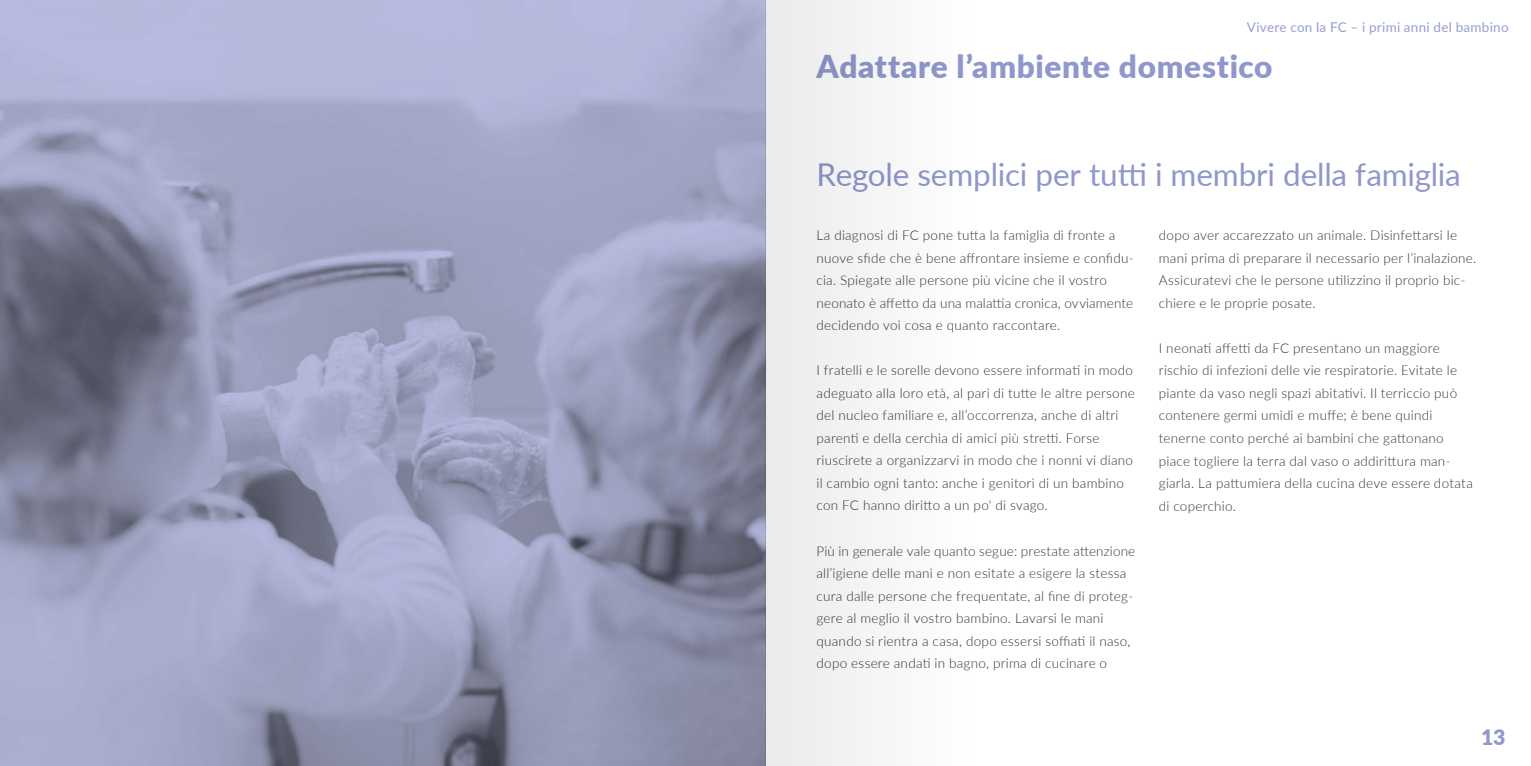
<style>
.page{position:relative;width:1531px;height:766px;background:#fff}
.page>*{position:absolute;margin:0;border:0;box-sizing:border-box;transform-origin:0 0}
.t1{font:31.5px "Lato";letter-spacing:-.005em;color:#8f97cc}
.t2{font:900 31.5px "Lato";letter-spacing:.02em;color:#8f97cc}
.t3{font:900 21.3px "Lato";color:#8f97cc}
.t4{font:300 13.5px/22.5px "Lato";letter-spacing:.015em;color:#333332}
.t5{font:13.5px "Lato";letter-spacing:.02em;color:#979ed0}
</style>
<div class="page">
<img style="left:0;top:0;width:765px;height:765px">
<div style="left:765px;top:0;width:255px;height:765px;background:#f7f7f7"></div>
<p class="t5" style="left:1247px;top:17px;width:263px">Vivere con la FC – i primi anni del bambino</p>
<h1 class="t2" style="left:816px;top:43px;width:457px">Adattare l’ambiente domestico</h1>
<h1 class="t1" style="left:816px;top:152px;width:646px">Regole semplici per tutti i membri della famiglia</h1>
<p class="t4" style="left:816px;top:223px;width:319px">La diagnosi di FC pone tutta la famiglia di fronte a nuove sfide che è bene affrontare insieme e confidu&shy;cia. Spiegate alle persone più vicine che il vostro neonato è affetto da una malattia cronica, ovviamente decidendo voi cosa e quanto raccontare.</p>
<p class="t4" style="left:816px;top:358px;width:320px">I fratelli e le sorelle devono essere informati in modo adeguato alla loro età, al pari di tutte le altre persone del nucleo familiare e, all’occorrenza, anche di altri parenti e della cerchia di amici più stretti. Forse riuscirete a organizzarvi in modo che i nonni vi diano il cambio ogni tanto: anche i genitori di un bambino con FC hanno diritto a un po' di svago.</p>
<p class="t4" style="left:816px;top:538px;width:320px">Più in generale vale quanto segue: prestate attenzione all’igiene delle mani e non esitate a esigere la stessa cura dalle persone che frequentate, al fine di proteg&shy;gere al meglio il vostro bambino. Lavarsi le mani quando si rientra a casa, dopo essersi soffiati il naso, dopo essere andati in bagno, prima di cucinare o</p>
<p class="t4" style="left:1159px;top:223px;width:319px">dopo aver accarezzato un animale. Disinfettarsi le mani prima di preparare il necessario per l’inalazione.<br>Assicuratevi che le persone utilizzino il proprio bic&shy;chiere e le proprie posate.</p>
<p class="t4" style="left:1159px;top:336px;width:315px">I neonati affetti da FC presentano un maggiore rischio di infezioni delle vie respiratorie. Evitate le piante da vaso negli spazi abitativi. Il terriccio può contenere germi umidi e muffe; è bene quindi tenerne conto perché ai bambini che gattonano piace togliere la terra dal vaso o addirittura man&shy;giarla. La pattumiera della cucina deve essere dotata di coperchio.</p>
<h2 class="t3" style="left:1481px;top:720px;width:26px">13</h2>
</div>
